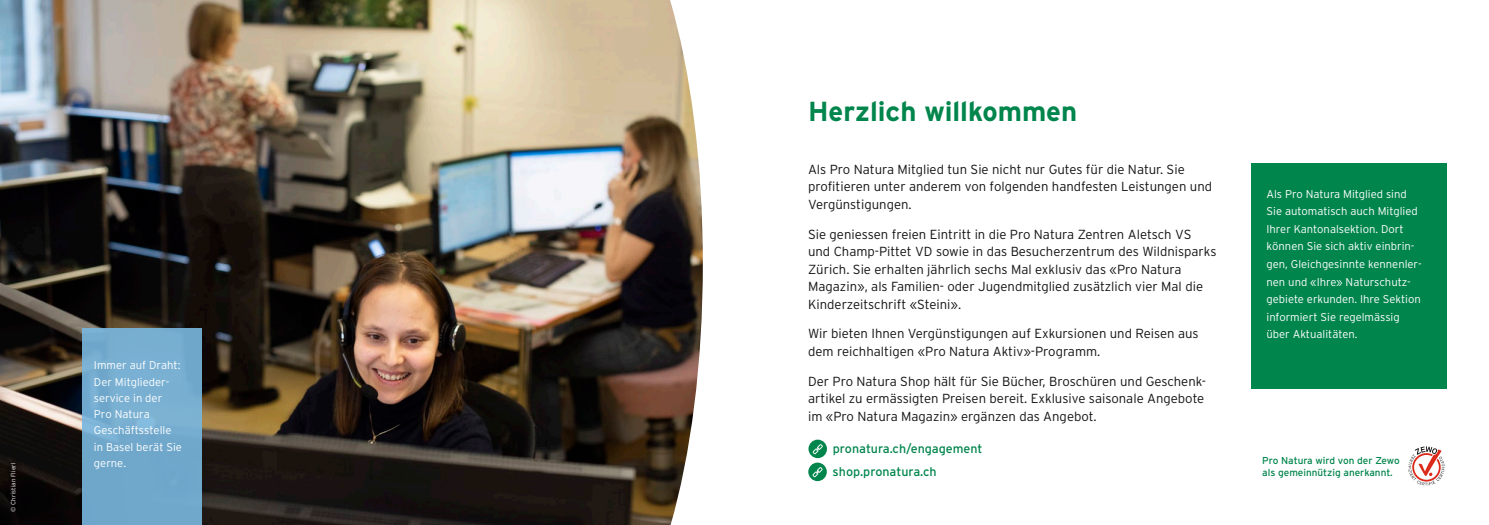
<style>
.page{position:relative;width:1489px;height:525px;background:#fff}
.page>*{position:absolute;margin:0;border:0;box-sizing:border-box;transform-origin:0 0}
.t1{font:700 27.5px "Interstate";color:#00854c}
.t2{font:300 13.12px/17.5px "Interstate";color:#131413}
.t3{font:12.5px/22.9px "Interstate";color:#00854c}
.t4{font:300 11.25px/17.5px "Interstate";color:#fff}
.t5{font:10px/12px "Interstate";color:#00854c}
.t6{font:300 6.25px "Interstate";letter-spacing:.01em;color:#fff}
</style>
<div class="page">
<img style="left:0;top:0;width:702px;height:524px">
<div style="left:82px;top:328px;width:120px;height:196px;background:#70a8cc"></div>
<svg style="left:808px;top:439px;width:19px;height:42px"></svg>
<div style="left:1250px;top:163px;width:196px;height:225px;background:#00854c"></div>
<svg style="left:1408px;top:446px;width:36px;height:39px"></svg>
<p class="t6" style="left:10px;top:511px;width:50px;rotate:-90deg">© Christian Flierl</p>
<p class="t4" style="left:94px;top:357px;width:89px;line-height:16.2px">Immer auf Draht:<br>Der Mitglieder&shy;service in der<br>Pro Natura<br>Geschäftsstelle in Basel berät Sie gerne.</p>
<h1 class="t1" style="left:808px;top:95px;width:270px">Herzlich willkommen</h1>
<p class="t2" style="left:808px;top:160px;width:405px">Als Pro Natura Mitglied tun Sie nicht nur Gutes für die Natur. Sie profitieren unter anderem von folgenden handfesten Leistungen und<br>Vergünstigungen.</p>
<p class="t2" style="left:808px;top:225px;width:410px">Sie geniessen freien Eintritt in die Pro Natura Zentren Aletsch VS und Champ-Pittet VD sowie in das Besucherzentrum des Wildnisparks Zürich. Sie erhalten jährlich sechs Mal exklusiv das «Pro Natura Magazin», als Familien- oder Jugendmitglied zusätzlich vier Mal die Kinderzeitschrift «Steini».</p>
<p class="t2" style="left:808px;top:325px;width:392px">Wir bieten Ihnen Vergünstigungen auf Exkursionen und Reisen aus dem reichhaltigen «Pro Natura Aktiv»-Programm.</p>
<p class="t2" style="left:808px;top:372px;width:398px;text-align:justify">Der Pro Natura Shop hält für Sie Bücher, Broschüren und Geschenk&shy;artikel zu ermässigten Preisen bereit. Exklusive saisonale Angebote im «Pro Natura Magazin» ergänzen das Angebot.</p>
<p class="t3" style="left:832px;top:437px;width:151px">pronatura.ch/engagement shop.pronatura.ch</p>
<p class="t4" style="left:1266px;top:185px;width:157px">Als Pro Natura Mitglied sind<br>Sie automatisch auch Mitglied<br>Ihrer Kantonalsektion. Dort können Sie sich aktiv einbrin&shy;gen, Gleichgesinnte kennenler&shy;nen und «Ihre» Naturschutz&shy;gebiete erkunden. Ihre Sektion informiert Sie regelmässig über Aktualitäten.</p>
<p class="t5" style="left:1262px;top:454px;width:139px">Pro Natura wird von der Zewo als gemeinnützig anerkannt.</p>
</div>
